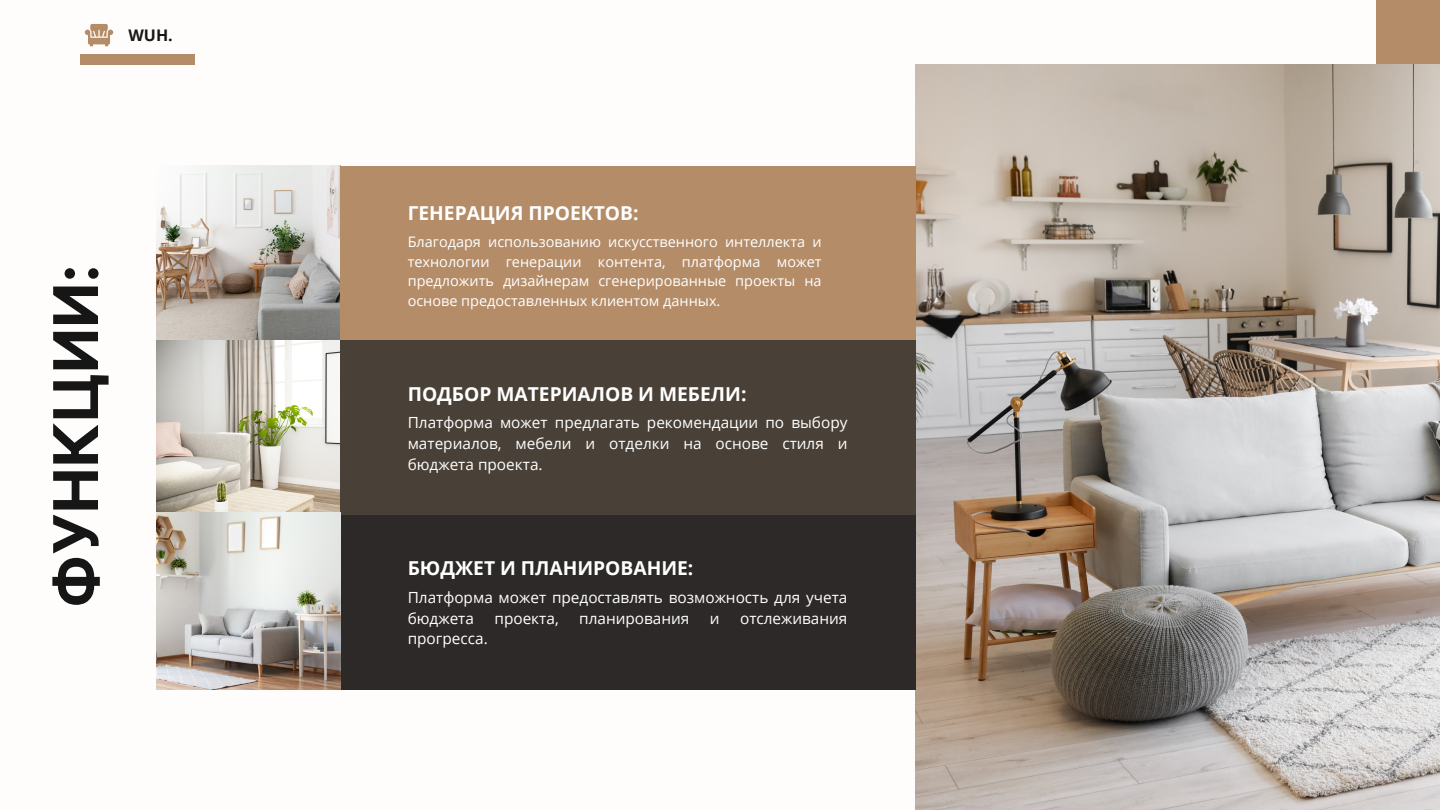
<style>
.page{position:relative;width:1440px;height:810px;background:#fffdfb}
.page>*{position:absolute;margin:0;border:0;box-sizing:border-box;transform-origin:0 0}
.t1{font:700 61.6px "Inter";color:#171616}
.t2{font:700 19.2px "Open Sans";color:#fff}
.t3{font:700 16px "Open Sans";color:#171616}
.t4{font:15.4px/20.9px "Open Sans";color:#fff;text-align:justify}
.t5{font:14.5px/19.7px "Open Sans";color:#fff;text-align:justify}
</style>
<div class="page">
<svg style="left:85px;top:24px;width:28px;height:22px"></svg>
<div style="left:1376px;top:0;width:64px;height:65px;background:#b48c68"></div>
<img style="left:915px;top:65px;width:525px;height:745px">
<img style="left:156px;top:166px;width:184px;height:524px">
<div style="left:340px;top:166px;width:575px;height:174px;background:#b48c68"></div>
<div style="left:340px;top:340px;width:575px;height:175px;background:#494137"></div>
<div style="left:80px;top:54px;width:115px;height:11px;background:#b48c68"></div>
<div style="left:340px;top:515px;width:575px;height:175px;background:#2e2929"></div>
<img style="left:156px;top:512px;width:184px;height:177px">
<p class="t3" style="left:128px;top:24px;width:46px">WUH.</p>
<p class="t1" style="left:39px;top:608px;width:345px;rotate:-90deg">ФУНКЦИИ:</p>
<p class="t2" style="left:408px;top:200px;width:232px">ГЕНЕРАЦИЯ ПРОЕКТОВ:</p>
<p class="t5" style="left:408px;top:231px;width:415px">Благодаря использованию искусственного интеллекта и технологии генерации контента, платформа может предложить дизайнерам сгенерированные проекты на основе предоставленных клиентом данных.</p>
<p class="t2" style="left:408px;top:380px;width:340px">ПОДБОР МАТЕРИАЛОВ И МЕБЕЛИ:</p>
<p class="t4" style="left:408px;top:412px;width:441px">Платформа может предлагать рекомендации по выбору материалов, мебели и отделки на основе стиля и бюджета проекта.</p>
<p class="t2" style="left:408px;top:554px;width:287px">БЮДЖЕТ И ПЛАНИРОВАНИЕ:</p>
<p class="t4" style="left:408px;top:586px;width:441px">Платформа может предоставлять возможность для учета бюджета</p>
<p class="t4" style="left:494px;top:607px;width:66px">проекта,</p>
<p class="t4" style="left:579px;top:607px;width:112px">планирования</p>
<p class="t4" style="left:710px;top:607px;width:11px">и</p>
<p class="t4" style="left:740px;top:607px;width:109px">отслеживания</p>
<p class="t4" style="left:408px;top:628px;width:82px">прогресса.</p>
</div>
